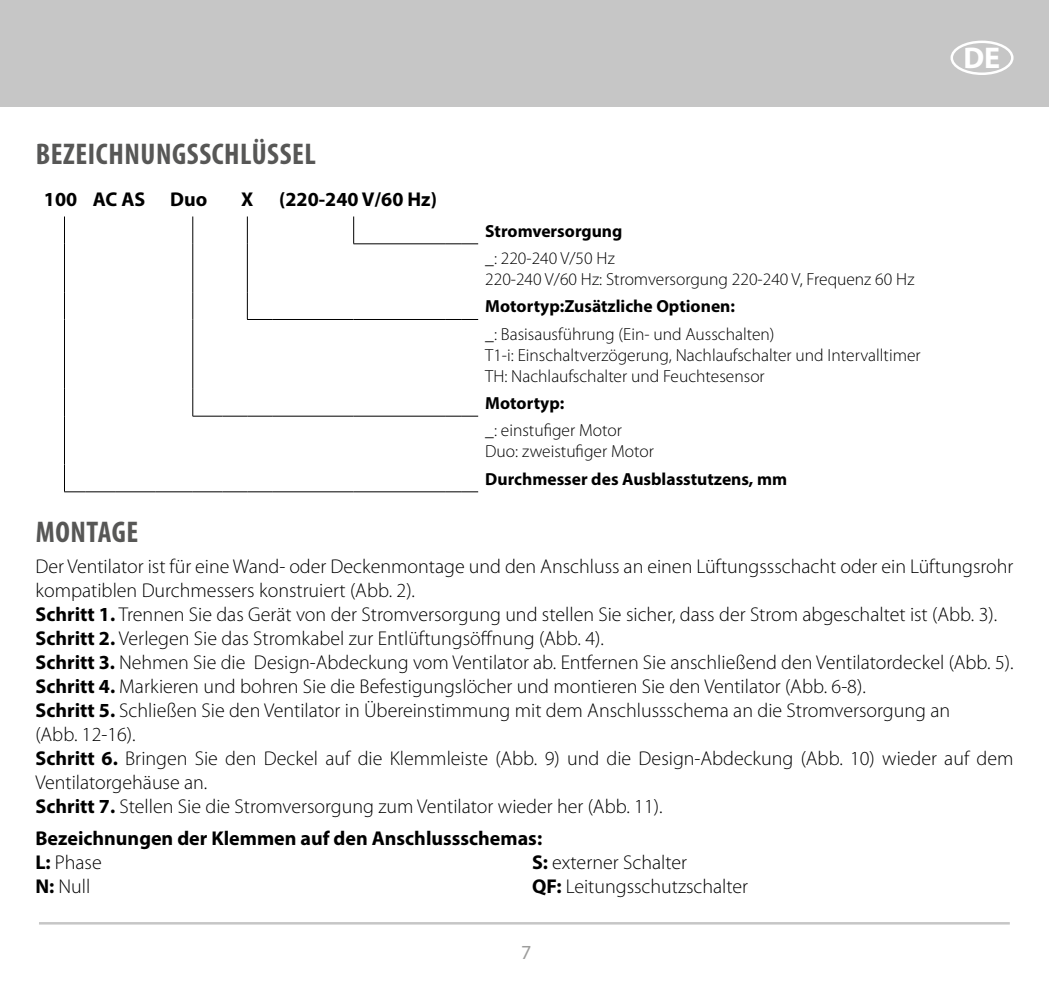
<style>
.page{position:relative;width:1049px;height:993px;background:#fff}
.page>*{position:absolute;margin:0;border:0;box-sizing:border-box;transform-origin:0 0}
.t1{font:700 condensed 30px "Myriad Pro";letter-spacing:.02em;color:#575756}
.t2{font:700 30px "Myriad Pro";color:#fff}
.t3{font:300 20px/24px "Myriad Pro";color:#000}
.t4{font:700 20px/24px "Myriad Pro";color:#000}
.t5{font:20px "Myriad Pro";color:#9d9d9c}
.t6{font:300 17.5px/21px "Myriad Pro";color:#000}
.t7{font:700 17.5px "Myriad Pro";color:#000}
.s1{color:#fff}
.s2{font-weight:700}
.s3{font-weight:300}
</style>
<div class="page">
<div style="left:0;top:0;width:1049px;height:106px;background:#c6c6c6"></div>
<div style="left:950px;top:41px;width:63px;height:34px;border:2px solid #fff;border-radius:50%"></div>
<hr style="left:39px;top:921px;width:971px;height:3px;background:#c6c6c6">
<svg style="left:353px;top:216px;width:1px;height:27px"></svg>
<hr style="left:353px;top:243px;width:92px;height:1px;background:#000">
<svg style="left:445px;top:243px;width:33px;height:1px"></svg>
<hr style="left:272px;top:319px;width:82px;height:1px;background:#000">
<hr style="left:354px;top:319px;width:91px;height:1px;background:#000">
<svg style="left:445px;top:319px;width:33px;height:1px"></svg>
<svg style="left:247px;top:216px;width:1px;height:28px"></svg>
<hr style="left:247px;top:244px;width:1px;height:48px;background:#000">
<svg style="left:247px;top:292px;width:25px;height:28px"></svg>
<svg style="left:192px;top:216px;width:1px;height:28px"></svg>
<hr style="left:192px;top:244px;width:1px;height:48px;background:#000">
<svg style="left:192px;top:292px;width:1px;height:27px"></svg>
<hr style="left:192px;top:319px;width:1px;height:70px;background:#000">
<svg style="left:192px;top:389px;width:1px;height:27px"></svg>
<hr style="left:193px;top:415px;width:30px;height:1px;background:#000">
<svg style="left:223px;top:415px;width:49px;height:1px"></svg>
<hr style="left:272px;top:415px;width:82px;height:1px;background:#000">
<hr style="left:354px;top:415px;width:91px;height:1px;background:#000">
<svg style="left:445px;top:415px;width:33px;height:1px"></svg>
<hr style="left:116px;top:491px;width:39px;height:1px;background:#000">
<hr style="left:155px;top:491px;width:38px;height:1px;background:#000">
<hr style="left:193px;top:491px;width:30px;height:1px;background:#000">
<svg style="left:223px;top:491px;width:49px;height:1px"></svg>
<hr style="left:272px;top:491px;width:82px;height:1px;background:#000">
<hr style="left:354px;top:491px;width:91px;height:1px;background:#000">
<svg style="left:445px;top:491px;width:33px;height:1px"></svg>
<hr style="left:86px;top:491px;width:30px;height:1px;background:#000">
<svg style="left:64px;top:216px;width:1px;height:28px"></svg>
<hr style="left:64px;top:244px;width:1px;height:48px;background:#000">
<svg style="left:64px;top:292px;width:1px;height:27px"></svg>
<hr style="left:64px;top:319px;width:1px;height:70px;background:#000">
<svg style="left:64px;top:389px;width:1px;height:27px"></svg>
<hr style="left:64px;top:416px;width:1px;height:48px;background:#000">
<svg style="left:64px;top:464px;width:22px;height:28px"></svg>
<h1 class="t1" style="left:36px;top:135px;width:282px">BEZEICHNUNGSSCHLÜSSEL</h1>
<p class="t4" style="left:44px;top:187px;width:165px">100 AC AS Duo</p>
<p class="t4" style="left:241px;top:187px;width:14px">X</p>
<p class="t4" style="left:279px;top:187px;width:190px">(220-240 V/60 Hz) <span class="s1">Ч</span></p>
<p class="t7" style="left:485px;top:219px;width:139px">Stromversorgung</p>
<p class="t6" style="left:485px;top:248px;width:431px">_: 220-240 V/50 Hz<br>220-240 V/60 Hz: Stromversorgung 220-240 V, Frequenz 60 Hz</p>
<p class="t7" style="left:485px;top:295px;width:251px">Motortyp:Zusätzliche Optionen:</p>
<p class="t6" style="left:485px;top:323px;width:437px">_: Basisausführung (Ein- und Ausschalten)<br>T1-i: Einschaltverzögerung, Nachlaufschalter und Intervalltimer<br>TH: Nachlaufschalter und Feuchtesensor</p>
<p class="t7" style="left:485px;top:391px;width:81px">Motortyp:</p>
<p class="t6" style="left:485px;top:420px;width:170px">_: einstufiger Motor<br>Duo: zweistufiger Motor</p>
<p class="t7" style="left:485px;top:467px;width:303px">Durchmesser des Ausblasstutzens, mm</p>
<h1 class="t2" style="left:963px;top:38px;width:38px">DE</h1>
<h1 class="t1" style="left:36px;top:513px;width:104px">MONTAGE</h1>
<p class="t3" style="left:35px;top:554px;width:979px">Der Ventilator ist für eine Wand- oder Deckenmontage und den Anschluss an einen Lüftungssschacht oder ein Lüftungsrohr kompatiblen Durchmessers konstruiert (Abb. 2).<br><span class="s2">Schritt 1.</span> Trennen Sie das Gerät von der Stromversorgung und stellen Sie sicher, dass der Strom abgeschaltet ist (Abb. 3).<br><span class="s2">Schritt 2.</span> Verlegen Sie das Stromkabel zur Entlüftungsöffnung (Abb. 4).<br><span class="s2">Schritt 3.</span> Nehmen Sie die Design-Abdeckung vom Ventilator ab. Entfernen Sie anschließend den Ventilatordeckel (Abb. 5).<br><span class="s2">Schritt 4.</span> Markieren und bohren Sie die Befestigungslöcher und montieren Sie den Ventilator (Abb. 6-8).<br><span class="s2">Schritt 5.</span> Schließen Sie den Ventilator in Übereinstimmung mit dem Anschlussschema an die Stromversorgung an<br>(Abb. 12-16).<br><span class="s2">Schritt 6.</span> Bringen Sie den Deckel auf die Klemmleiste (Abb. 9) und die Design-Abdeckung (Abb. 10) wieder auf dem Ventilatorgehäuse an.<br><span class="s2">Schritt 7.</span> Stellen Sie die Stromversorgung zum Ventilator wieder her (Abb. 11).</p>
<p class="t4" style="left:35px;top:824px;width:508px">Bezeichnungen der Klemmen auf den Anschlussschemas:<br>L: <span class="s3">Phase<br></span>N: <span class="s3">Null</span></p>
<p class="t3" style="left:532px;top:849px;width:218px"><span class="s2">S:</span> externer Schalter<br><span class="s2">QF:</span> Leitungsschutzschalter</p>
<p class="t5" style="left:521px;top:939px;width:12px">7</p>
</div>
